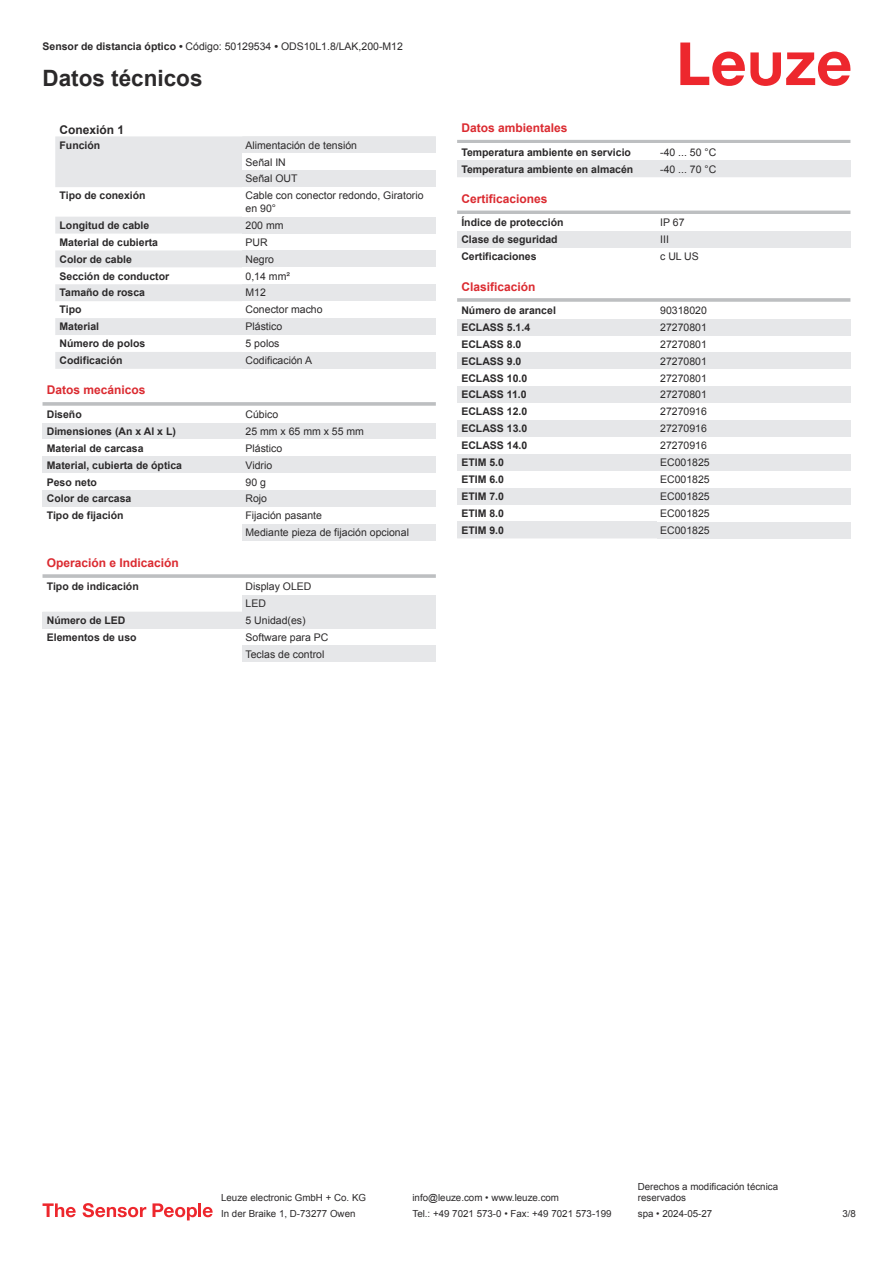
<style>
.page{position:relative;width:893px;height:1263px;background:#fff}
.page>*{position:absolute;margin:0;border:0;box-sizing:border-box;transform-origin:0 0}
.t1{font:700 22.5px "Arial";color:#2b292a}
.t2{font:700 12px "Arial";color:#db2a30}
.t3{font:700 12px "Arial";color:#2b292a}
.t4{font:700 10.5px "Arial";color:#2b292a}
.t5{font:10.5px/17px "Arial";color:#2b292a}
.t6{font:9.75px/11.7px "Arial";color:#2b292a}
.s1{font-weight:700}
</style>
<div class="page">
<svg style="left:680px;top:43px;width:170px;height:43px"></svg>
<svg style="left:55px;top:136px;width:187px;height:233px;fill:#e6e7e9"></svg>
<div style="left:242px;top:136px;width:194px;height:51px;background:#e6e7e9"></div>
<div style="left:242px;top:153px;width:194px;height:17px;background:#fff"></div>
<div style="left:242px;top:217px;width:194px;height:17px;background:#e6e7e9"></div>
<div style="left:242px;top:250px;width:194px;height:17px;background:#e6e7e9"></div>
<div style="left:242px;top:284px;width:194px;height:17px;background:#e6e7e9"></div>
<div style="left:242px;top:318px;width:194px;height:17px;background:#e6e7e9"></div>
<div style="left:242px;top:352px;width:194px;height:17px;background:#e6e7e9"></div>
<hr style="left:43px;top:402px;width:393px;height:4px;background:#c5c7c9">
<div style="left:43px;top:423px;width:199px;height:16px;background:#e6e7e9"></div>
<div style="left:242px;top:423px;width:194px;height:16px;background:#e6e7e9"></div>
<div style="left:43px;top:456px;width:199px;height:17px;background:#e6e7e9"></div>
<div style="left:242px;top:456px;width:194px;height:17px;background:#e6e7e9"></div>
<div style="left:43px;top:490px;width:199px;height:17px;background:#e6e7e9"></div>
<div style="left:242px;top:490px;width:194px;height:17px;background:#e6e7e9"></div>
<div style="left:242px;top:524px;width:194px;height:17px;background:#e6e7e9"></div>
<hr style="left:43px;top:574px;width:393px;height:4px;background:#c5c7c9">
<div style="left:242px;top:595px;width:194px;height:17px;background:#e6e7e9"></div>
<div style="left:43px;top:612px;width:199px;height:16px;background:#e6e7e9"></div>
<div style="left:242px;top:612px;width:194px;height:16px;background:#e6e7e9"></div>
<div style="left:242px;top:645px;width:194px;height:17px;background:#e6e7e9"></div>
<hr style="left:457px;top:140px;width:393px;height:3px;background:#bdbfc1">
<div style="left:457px;top:160px;width:200px;height:17px;background:#e6e7e9"></div>
<div style="left:657px;top:160px;width:193px;height:17px;background:#e6e7e9"></div>
<hr style="left:457px;top:211px;width:393px;height:3px;background:#bdbfc1">
<div style="left:457px;top:231px;width:200px;height:17px;background:#e6e7e9"></div>
<div style="left:657px;top:231px;width:193px;height:17px;background:#e6e7e9"></div>
<hr style="left:457px;top:298px;width:393px;height:4px;background:#c6c8c9">
<div style="left:457px;top:319px;width:200px;height:17px;background:#e6e7e9"></div>
<div style="left:657px;top:319px;width:193px;height:17px;background:#e6e7e9"></div>
<div style="left:457px;top:352px;width:200px;height:17px;background:#e6e7e9"></div>
<div style="left:657px;top:352px;width:193px;height:17px;background:#e6e7e9"></div>
<div style="left:457px;top:386px;width:200px;height:17px;background:#e6e7e9"></div>
<div style="left:657px;top:386px;width:193px;height:17px;background:#e6e7e9"></div>
<div style="left:457px;top:420px;width:200px;height:17px;background:#e6e7e9"></div>
<div style="left:657px;top:420px;width:193px;height:17px;background:#e6e7e9"></div>
<div style="left:457px;top:454px;width:200px;height:17px;background:#e6e7e9"></div>
<div style="left:657px;top:454px;width:193px;height:17px;background:#e6e7e9"></div>
<div style="left:457px;top:488px;width:200px;height:17px;background:#e6e7e9"></div>
<div style="left:657px;top:488px;width:193px;height:17px;background:#e6e7e9"></div>
<div style="left:457px;top:521px;width:200px;height:17px;background:#e6e7e9"></div>
<div style="left:657px;top:521px;width:193px;height:17px;background:#e6e7e9"></div>
<svg style="left:43px;top:1203px;width:33px;height:14px"></svg>
<svg style="left:83px;top:1203px;width:63px;height:14px"></svg>
<svg style="left:153px;top:1203px;width:44px;height:17px"></svg>
<hr style="left:198px;top:1203px;width:3px;height:14px;background:#ed272d">
<svg style="left:203px;top:1207px;width:10px;height:10px"></svg>
<p class="t5" style="left:43px;top:39px;width:362px"><span class="s1">Sensor de distancia óptico •</span> Código: 50129534 <span class="s1">•</span> ODS10L1.8/LAK,200-M12</p>
<h1 class="t1" style="left:43px;top:70px;width:162px">Datos técnicos</h1>
<p class="t3" style="left:60px;top:126px;width:66px">Conexión 1</p>
<p class="t4" style="left:60px;top:141px;width:42px">Función</p>
<p class="t5" style="left:246px;top:137px;width:113px">Alimentación de tensión<br>Señal IN<br>Señal OUT</p>
<p class="t4" style="left:60px;top:192px;width:88px">Tipo de conexión</p>
<p class="t5" style="left:246px;top:190px;width:179px;line-height:12.6px">Cable con conector redondo, Giratorio en 90°</p>
<p class="t4" style="left:60px;top:221px;width:91px">Longitud de cable</p>
<p class="t5" style="left:246px;top:218px;width:39px">200 mm</p>
<p class="t4" style="left:60px;top:238px;width:100px">Material de cubierta</p>
<p class="t5" style="left:246px;top:235px;width:24px">PUR</p>
<p class="t4" style="left:60px;top:255px;width:74px">Color de cable</p>
<p class="t5" style="left:246px;top:251px;width:30px">Negro</p>
<p class="t4" style="left:60px;top:272px;width:111px">Sección de conductor</p>
<p class="t5" style="left:246px;top:268px;width:46px">0,14 mm²</p>
<p class="t4" style="left:60px;top:289px;width:87px">Tamaño de rosca</p>
<p class="t5" style="left:246px;top:285px;width:22px">M12</p>
<p class="t4" style="left:60px;top:306px;width:23px">Tipo</p>
<p class="t5" style="left:246px;top:302px;width:79px">Conector macho</p>
<p class="t4" style="left:60px;top:323px;width:41px">Material</p>
<p class="t5" style="left:246px;top:319px;width:38px">Plástico</p>
<p class="t4" style="left:60px;top:340px;width:87px">Número de polos</p>
<p class="t5" style="left:246px;top:336px;width:35px">5 polos</p>
<p class="t4" style="left:60px;top:356px;width:65px">Codificación</p>
<p class="t5" style="left:246px;top:353px;width:68px">Codificación A</p>
<p class="t2" style="left:47px;top:386px;width:100px">Datos mecánicos</p>
<p class="t4" style="left:47px;top:410px;width:37px">Diseño</p>
<p class="t5" style="left:246px;top:407px;width:34px">Cúbico</p>
<p class="t4" style="left:47px;top:427px;width:131px">Dimensiones (An x Al x L)</p>
<p class="t5" style="left:246px;top:424px;width:120px">25 mm x 65 mm x 55 mm</p>
<p class="t4" style="left:47px;top:444px;width:98px">Material de carcasa</p>
<p class="t5" style="left:246px;top:440px;width:38px">Plástico</p>
<p class="t4" style="left:47px;top:461px;width:137px">Material, cubierta de óptica</p>
<p class="t5" style="left:246px;top:457px;width:28px">Vidrio</p>
<p class="t4" style="left:47px;top:478px;width:52px">Peso neto</p>
<p class="t5" style="left:246px;top:474px;width:22px">90 g</p>
<p class="t4" style="left:47px;top:495px;width:86px">Color de carcasa</p>
<p class="t5" style="left:246px;top:491px;width:23px">Rojo</p>
<p class="t4" style="left:47px;top:512px;width:78px">Tipo de fijación</p>
<p class="t5" style="left:246px;top:508px;width:165px">Fijación pasante<br>Mediante pieza de fijación opcional</p>
<p class="t2" style="left:47px;top:558px;width:134px">Operación e Indicación</p>
<p class="t4" style="left:47px;top:582px;width:93px">Tipo de indicación</p>
<p class="t5" style="left:246px;top:579px;width:67px">Display OLED<br>LED</p>
<p class="t4" style="left:47px;top:616px;width:80px">Número de LED</p>
<p class="t5" style="left:246px;top:613px;width:62px">5 Unidad(es)</p>
<p class="t4" style="left:47px;top:633px;width:91px">Elementos de uso</p>
<p class="t5" style="left:246px;top:629px;width:84px">Software para PC<br>Teclas de control</p>
<p class="t2" style="left:461px;top:123px;width:108px">Datos ambientales</p>
<p class="t4" style="left:461px;top:148px;width:171px">Temperatura ambiente en servicio</p>
<p class="t5" style="left:660px;top:144px;width:58px">-40 ... 50 °C</p>
<p class="t4" style="left:461px;top:165px;width:173px">Temperatura ambiente en almacén</p>
<p class="t5" style="left:660px;top:161px;width:58px">-40 ... 70 °C</p>
<p class="t2" style="left:461px;top:194px;width:88px">Certificaciones</p>
<p class="t4" style="left:461px;top:219px;width:104px">Índice de protección</p>
<p class="t5" style="left:660px;top:215px;width:26px">IP 67</p>
<p class="t4" style="left:461px;top:236px;width:98px">Clase de seguridad</p>
<p class="t5" style="left:660px;top:232px;width:10px">III</p>
<p class="t4" style="left:461px;top:252px;width:77px">Certificaciones</p>
<p class="t5" style="left:660px;top:249px;width:40px">c UL US</p>
<p class="t2" style="left:461px;top:282px;width:76px">Clasificación</p>
<p class="t4" style="left:461px;top:306px;width:96px">Número de arancel</p>
<p class="t5" style="left:660px;top:303px;width:48px">90318020</p>
<p class="t4" style="left:461px;top:323px;width:70px">ECLASS 5.1.4</p>
<p class="t5" style="left:660px;top:320px;width:48px">27270801</p>
<p class="t4" style="left:461px;top:340px;width:62px">ECLASS 8.0</p>
<p class="t5" style="left:660px;top:337px;width:48px">27270801</p>
<p class="t4" style="left:461px;top:357px;width:62px">ECLASS 9.0</p>
<p class="t5" style="left:660px;top:353px;width:48px">27270801</p>
<p class="t4" style="left:461px;top:374px;width:67px">ECLASS 10.0</p>
<p class="t5" style="left:660px;top:370px;width:48px">27270801</p>
<p class="t4" style="left:461px;top:391px;width:67px">ECLASS 11.0</p>
<p class="t5" style="left:660px;top:387px;width:48px">27270801</p>
<p class="t4" style="left:461px;top:408px;width:67px">ECLASS 12.0</p>
<p class="t5" style="left:660px;top:404px;width:48px">27270916</p>
<p class="t4" style="left:461px;top:425px;width:67px">ECLASS 13.0</p>
<p class="t5" style="left:660px;top:421px;width:48px">27270916</p>
<p class="t4" style="left:461px;top:442px;width:67px">ECLASS 14.0</p>
<p class="t5" style="left:660px;top:438px;width:48px">27270916</p>
<p class="t4" style="left:461px;top:458px;width:44px">ETIM 5.0</p>
<p class="t5" style="left:660px;top:455px;width:51px">EC001825</p>
<p class="t4" style="left:461px;top:475px;width:44px">ETIM 6.0</p>
<p class="t5" style="left:660px;top:472px;width:51px">EC001825</p>
<p class="t4" style="left:461px;top:492px;width:44px">ETIM 7.0</p>
<p class="t5" style="left:660px;top:489px;width:51px">EC001825</p>
<p class="t4" style="left:461px;top:509px;width:44px">ETIM 8.0</p>
<p class="t5" style="left:660px;top:506px;width:51px">EC001825</p>
<p class="t4" style="left:461px;top:526px;width:44px">ETIM 9.0</p>
<p class="t5" style="left:660px;top:522px;width:51px">EC001825</p>
<p class="t6" style="left:221px;top:1193px;width:146px">Leuze electronic GmbH + Co. KG</p>
<p class="t6" style="left:412px;top:1193px;width:148px">info@leuze.com • www.leuze.com</p>
<p class="t6" style="left:638px;top:1181px;width:142px">Derechos a modificación técnica reservados</p>
<p class="t6" style="left:221px;top:1209px;width:136px">In der Braike 1, D-73277 Owen</p>
<p class="t6" style="left:412px;top:1209px;width:201px">Tel.: +49 7021 573-0 • Fax: +49 7021 573-199</p>
<p class="t6" style="left:638px;top:1209px;width:76px">spa • 2024-05-27</p>
<p class="t6" style="left:842px;top:1209px;width:15px">3 /8</p>
</div>
